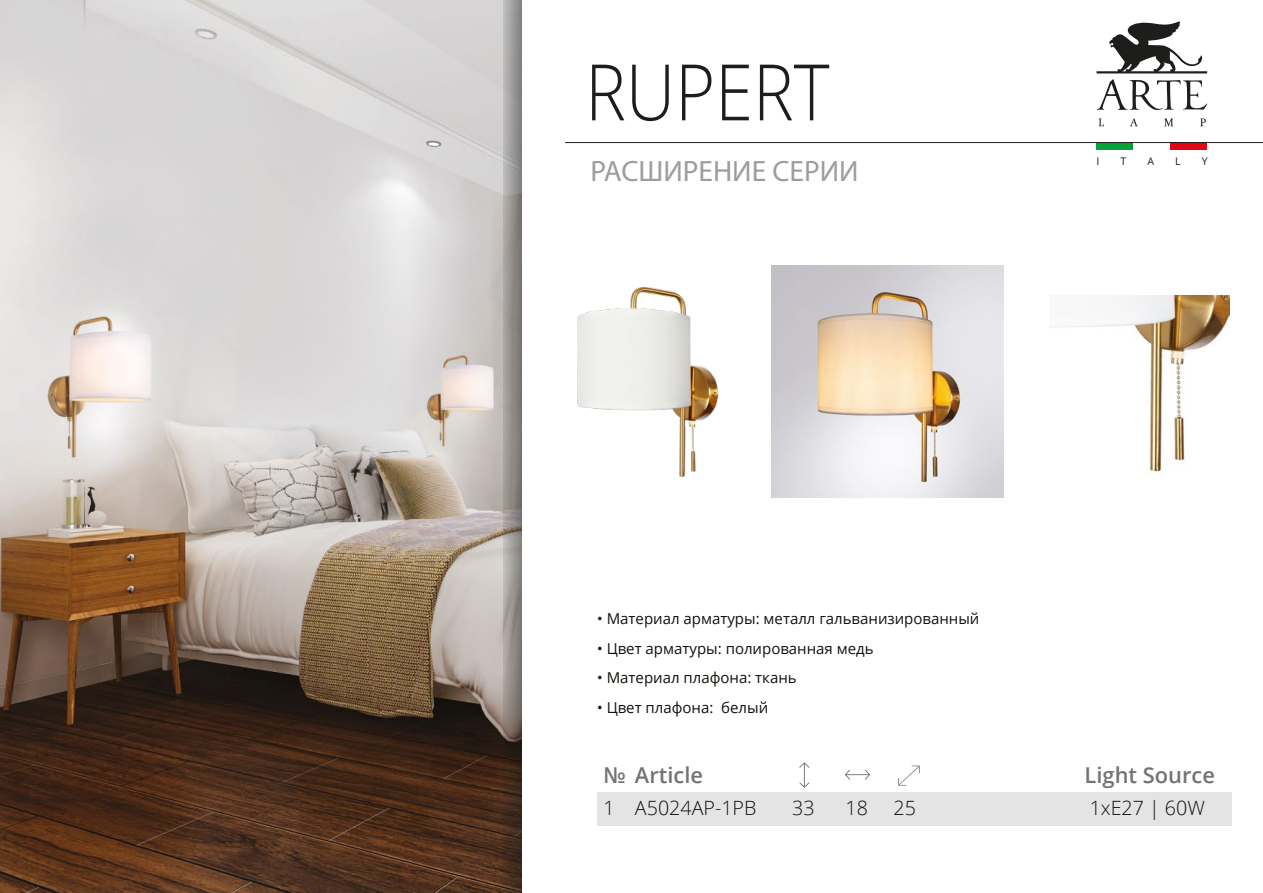
<style>
.page{position:relative;width:1263px;height:893px;background:#fff}
.page>*{position:absolute;margin:0;border:0;box-sizing:border-box;transform-origin:0 0}
.t1{font:300 78px "Open Sans";color:#1d1d1b;scale:.88 1}
.t2{font:29.55px "Myriad Pro";color:#9d9d9c}
.t3{font:600 21.9px "Open Sans";color:#747274}
.t4{font:300 19.65px "Open Sans";color:#13110c}
.t5{font:15px "Open Sans";color:#13110c}
.t6{font:10.5px "Open Sans";color:#1d1d1b}
</style>
<div class="page">
<img style="left:0;top:0;width:503px;height:893px">
<svg style="left:503px;top:0;width:19px;height:893px;background:#857e79"></svg>
<div style="left:1096px;top:143px;width:37px;height:7px;background:#08a338"></div>
<div style="left:1170px;top:143px;width:37px;height:7px;background:#e30613"></div>
<svg style="left:1096px;top:79px;width:111px;height:31px"></svg>
<svg style="left:1096px;top:21px;width:111px;height:52px"></svg>
<svg style="left:1099px;top:119px;width:5px;height:7px"></svg>
<svg style="left:1130px;top:119px;width:8px;height:7px"></svg>
<svg style="left:1164px;top:119px;width:9px;height:7px"></svg>
<svg style="left:1200px;top:119px;width:6px;height:7px"></svg>
<hr style="left:565px;top:142px;width:698px;height:1px;background:#1d1d1b">
<div style="left:1062px;top:792px;width:169px;height:34px;background:#e4e4e5"></div>
<div style="left:999px;top:792px;width:63px;height:34px;background:#e4e4e5"></div>
<div style="left:935px;top:792px;width:64px;height:34px;background:#e4e4e5"></div>
<div style="left:884px;top:792px;width:51px;height:34px;background:#e4e4e5"></div>
<div style="left:832px;top:792px;width:52px;height:34px;background:#e4e4e5"></div>
<div style="left:780px;top:792px;width:52px;height:34px;background:#e4e4e5"></div>
<div style="left:597px;top:792px;width:190px;height:34px;background:#e4e4e5"></div>
<svg style="left:799px;top:762px;width:10px;height:26px"></svg>
<svg style="left:898px;top:766px;width:22px;height:20px"></svg>
<svg style="left:845px;top:769px;width:25px;height:11px"></svg>
<img style="left:772px;top:266px;width:231px;height:231px">
<img style="left:577px;top:287px;width:142px;height:191px">
<img style="left:1049px;top:296px;width:181px;height:176px">
<h1 class="t1" style="left:585px;top:39px;width:279px">RUPERT</h1>
<h2 class="t2" style="left:591px;top:152px;width:269px">РАСШИРЕНИЕ СЕРИИ</h2>
<p class="t6" style="left:1096px;top:154px;width:4px">I</p>
<p class="t6" style="left:1120px;top:154px;width:7px">T</p>
<p class="t6" style="left:1147px;top:154px;width:8px">A</p>
<p class="t6" style="left:1175px;top:154px;width:7px">L</p>
<p class="t6" style="left:1202px;top:154px;width:7px">Y</p>
<p class="t5" style="left:597px;top:608px;width:384px">• Материал арматуры: металл гальванизированный</p>
<p class="t5" style="left:597px;top:638px;width:278px">• Цвет арматуры: полированная медь</p>
<p class="t5" style="left:597px;top:667px;width:201px">• Материал плафона: ткань</p>
<p class="t5" style="left:597px;top:697px;width:173px">• Цвет плафона: белый</p>
<h3 class="t3" style="left:603px;top:760px;width:101px">№ Article</h3>
<h3 class="t3" style="left:1084px;top:760px;width:132px">Light Source</h3>
<h3 class="t4" style="left:603px;top:794px;width:154px">1 A5024AP-1PB</h3>
<h3 class="t4" style="left:792px;top:794px;width:24px">33</h3>
<h3 class="t4" style="left:845px;top:794px;width:24px">18</h3>
<h3 class="t4" style="left:893px;top:794px;width:24px">25</h3>
<h3 class="t4" style="left:1090px;top:794px;width:117px">1xE27 | 60W</h3>
</div>
